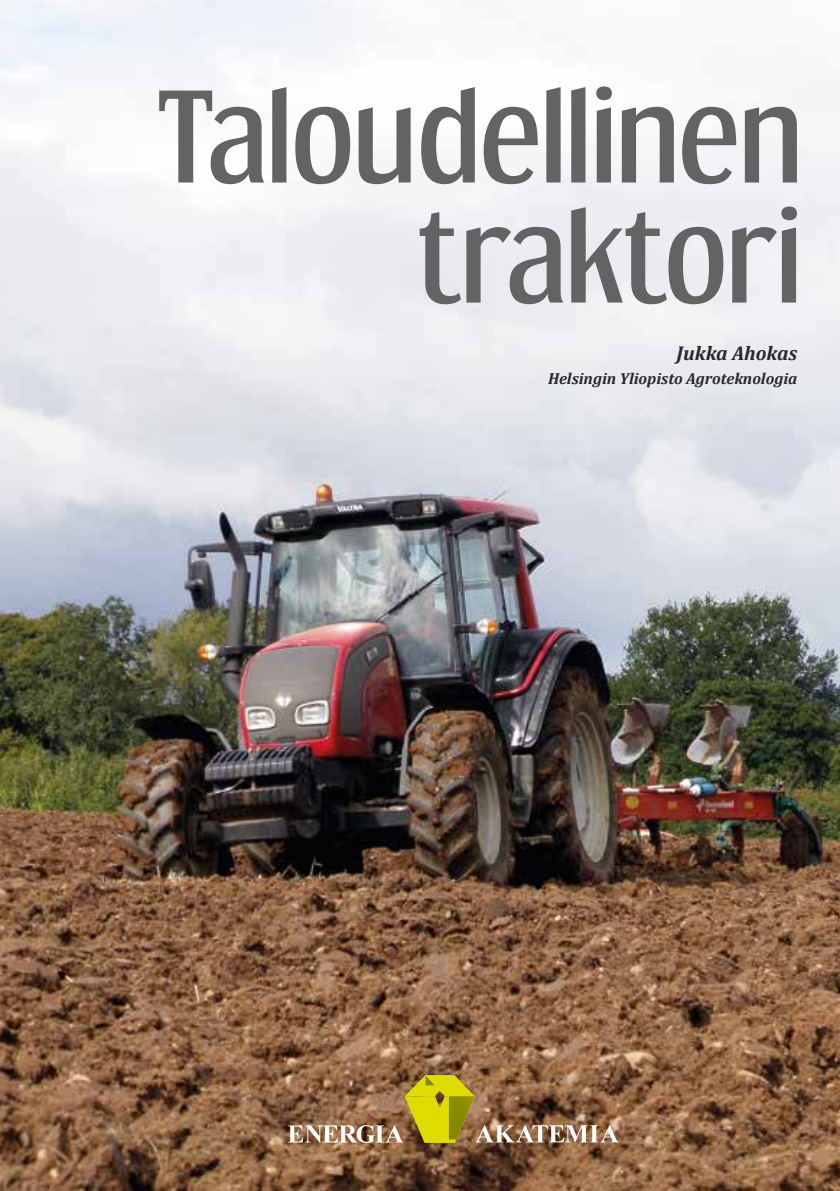
<style>
.page{position:relative;width:840px;height:1191px;background:#fff}
.page>*{position:absolute;margin:0;border:0;box-sizing:border-box;transform-origin:0 0}
.t1{font:120px/120px "Dream Orphanage Rg";color:#646363;text-align:right}
.t2{font:italic 700 20px "Cambria";color:#282827}
.t3{font:italic 700 16px "Cambria";color:#282827}
</style>
<div class="page">
<img style="left:0;top:0;width:839px;height:1191px">
<svg style="left:288px;top:1075px;width:330px;height:67px;background:#9c7c47"></svg>
<h1 class="t1" style="left:157px;top:76px;width:645px">Taloudellinen traktori</h1>
<p class="t2" style="left:676px;top:339px;width:122px">Jukka Ahokas</p>
<p class="t3" style="left:547px;top:367px;width:251px">Helsingin Yliopisto Agroteknologia</p>
</div>
